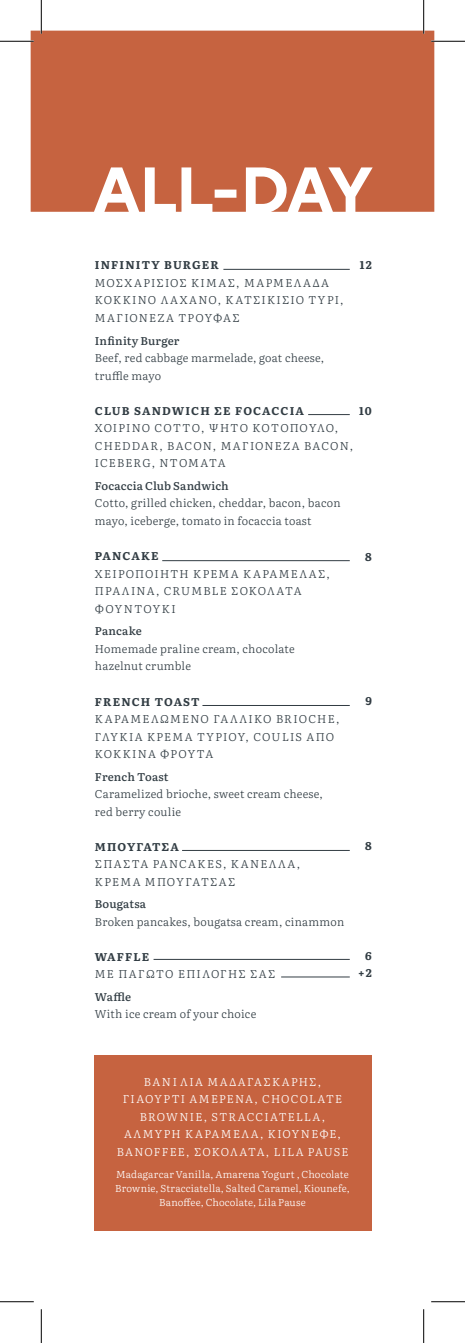
<style>
.page{position:relative;width:465px;height:1343px;background:#fff}
.page>*{position:absolute;margin:0;border:0;box-sizing:border-box;transform-origin:0 0}
.t1{font:300 11.25px/17.5px "Literata";letter-spacing:.02em;color:#313c43}
.t2{font:300 11.25px/17.5px "Literata";letter-spacing:.11em;color:#313c43}
.t3{font:300 11.25px/17.5px "Literata";letter-spacing:.11em;color:#fff;text-align:center}
.t4{font:700 11.25px/17.5px "Literata";letter-spacing:.1em;color:#313c43;text-align:right}
.t5{font:300 11.25px/17.5px "Literata";letter-spacing:.105em;color:#313c43}
.t6{font:500 11.25px "Literata";letter-spacing:.015em;color:#313c43}
.t7{font:300 11.25px/17.5px "Literata";letter-spacing:.115em;color:#313c43}
.t8{font:300 11.25px/17.5px "Literata";letter-spacing:.025em;color:#313c43}
.t9{font:300 10px/13.8px "Literata";letter-spacing:.015em;color:#fff;text-align:center}
</style>
<div class="page">
<div style="left:94px;top:1055px;width:277px;height:175px;background:#c66340"></div>
<hr style="left:202px;top:705px;width:147px;height:1px;background:#323c43">
<hr style="left:162px;top:560px;width:187px;height:1px;background:#323c43">
<hr style="left:308px;top:414px;width:41px;height:1px;background:#323c43">
<hr style="left:223px;top:269px;width:126px;height:1px;background:#323c43">
<hr style="left:182px;top:850px;width:167px;height:1px;background:#323c43">
<svg style="left:31px;top:31px;width:403px;height:181px;background:#ca6e4d"></svg>
<svg style="left:304px;top:179px;width:11px;height:15px"></svg>
<svg style="left:298px;top:203px;width:24px;height:9px"></svg>
<hr style="left:153px;top:959px;width:196px;height:1px;background:#323c43">
<hr style="left:281px;top:976px;width:68px;height:1px;background:#323c43">
<hr style="left:0;top:40px;width:34px;height:2px;background:#fff">
<hr style="left:431px;top:40px;width:33px;height:2px;background:#fff">
<hr style="left:40px;top:0;width:2px;height:34px;background:#fff">
<hr style="left:422px;top:0;width:2px;height:34px;background:#fff">
<hr style="left:0;top:41px;width:34px;height:1px;background:#000">
<hr style="left:431px;top:41px;width:33px;height:1px;background:#000">
<hr style="left:0;top:1301px;width:34px;height:1px;background:#000">
<hr style="left:431px;top:1301px;width:33px;height:1px;background:#000">
<hr style="left:41px;top:0;width:1px;height:34px;background:#000">
<hr style="left:41px;top:1309px;width:1px;height:33px;background:#000">
<hr style="left:423px;top:0;width:1px;height:34px;background:#000">
<hr style="left:423px;top:1309px;width:1px;height:33px;background:#000">
<p class="t4" style="left:95px;top:256px;width:125px">INFINITY BURGER</p>
<p class="t2" style="left:95px;top:273px;width:250px">ΜΟΣΧΑΡΙΣΙΟΣ ΚΙΜΑΣ, ΜΑΡΜΕΛΑΔΑ<br>ΚΟΚΚΙΝΟ ΛΑΧΑΝΟ, ΚΑΤΣΙΚΙΣΙΟ ΤΥΡΙ,<br>ΜΑΓΙΟΝΕΖΑ ΤΡΟΥΦΑΣ</p>
<p class="t6" style="left:95px;top:331px;width:86px">Infinity Burger</p>
<p class="t1" style="left:95px;top:348px;width:230px">Beef, red cabbage marmelade, goat cheese, truffle mayo</p>
<p class="t4" style="left:95px;top:401px;width:210px">CLUB SANDWICH ΣΕ FOCACCIA</p>
<p class="t5" style="left:95px;top:418px;width:259px">ΧΟΙΡΙΝΟ COTTO, ΨΗΤΟ ΚΟΤΟΠΟΥΛΟ,<br>CHEDDAR, BACON, ΜΑΓΙΟΝΕΖΑ BACON,<br>ICEBERG, NΤΟΜΑΤΑ</p>
<p class="t6" style="left:95px;top:476px;width:135px">Focaccia Club Sandwich</p>
<p class="t1" style="left:95px;top:493px;width:247px">Cotto, grilled chicken, cheddar, bacon, bacon mayo, iceberge, tomato in focaccia toast</p>
<p class="t4" style="left:95px;top:546px;width:65px">PANCAKE</p>
<p class="t2" style="left:95px;top:564px;width:236px">ΧΕΙΡΟΠΟΙΗΤΗ ΚΡΕΜΑ ΚΑΡΑΜΕΛΑΣ,<br>ΠΡΑΛΙΝΑ, CRUMBLE ΣΟΚΟΛΑΤΑ<br>ΦΟΥΝΤΟΥΚΙ</p>
<p class="t6" style="left:95px;top:622px;width:48px">Pancake</p>
<p class="t1" style="left:95px;top:639px;width:201px">Homemade praline cream, chocolate hazelnut crumble</p>
<p class="t4" style="left:95px;top:692px;width:106px">FRENCH TOAST</p>
<p class="t2" style="left:95px;top:709px;width:246px">ΚΑΡΑΜΕΛΩΜΕΝΟ ΓΑΛΛΙΚΟ BRIOCHE,<br>ΓΛΥΚΙΑ ΚΡΕΜΑ ΤΥΡΙΟΥ, COULIS ΑΠΟ<br>ΚΟΚΚΙΝΑ ΦΡΟΥΤΑ</p>
<p class="t6" style="left:95px;top:767px;width:75px">French Toast</p>
<p class="t8" style="left:95px;top:784px;width:229px">Caramelized brioche, sweet cream cheese, red berry coulie</p>
<p class="t4" style="left:95px;top:837px;width:86px">ΜΠΟΥΓΑΤΣΑ</p>
<p class="t7" style="left:95px;top:854px;width:207px">ΣΠΑΣΤΑ PANCAKES, ΚΑΝΕΛΛΑ,<br>ΚΡΕΜΑ ΜΠΟΥΓΑΤΣΑΣ</p>
<p class="t6" style="left:95px;top:895px;width:53px">Bougatsa</p>
<p class="t1" style="left:95px;top:912px;width:251px">Broken pancakes, bougatsa cream, cinammon</p>
<p class="t4" style="left:95px;top:947px;width:56px">WAFFLE</p>
<p class="t7" style="left:95px;top:964px;width:182px">ΜΕ ΠΑΓΩΤΟ ΕΠΙΛΟΓΗΣ ΣΑΣ</p>
<p class="t6" style="left:95px;top:988px;width:38px">Waffle</p>
<p class="t1" style="left:95px;top:1004px;width:163px">With ice cream of your choice</p>
<p class="t4" style="left:360px;top:256px;width:13px">12</p>
<p class="t4" style="left:359px;top:401px;width:14px">10</p>
<p class="t4" style="left:365px;top:547px;width:8px">8</p>
<p class="t4" style="left:365px;top:692px;width:8px">9</p>
<p class="t4" style="left:365px;top:836px;width:8px">8</p>
<p class="t4" style="left:358px;top:946px;width:15px">6 +2</p>
<p class="t3" style="left:117px;top:1072px;width:233px">BΑΝΙ ΛΙΑ ΜΑΔΑΓΑΣΚΑΡΗΣ,<br>ΓΙΑΟΥΡΤΙ ΑΜΕΡΕΝΑ, CHOCOLATE<br>BROWNIE, STRACCIATELLA,<br>ΑΛΜΥΡΗ ΚΑΡΑΜΕΛΑ, ΚΙΟΥΝΕΦΕ,<br>BANOFFEE, ΣΟΚΟΛΑΤΑ, LILA PAUSE</p>
<p class="t9" style="left:115px;top:1167px;width:236px">Madagarcar Vanilla, Amarena Yogurt , Chocolate<br>Brownie, Stracciatella, Salted Caramel, Kiounefe,<br>Banoffee, Chocolate, Lila Pause</p>
</div>
